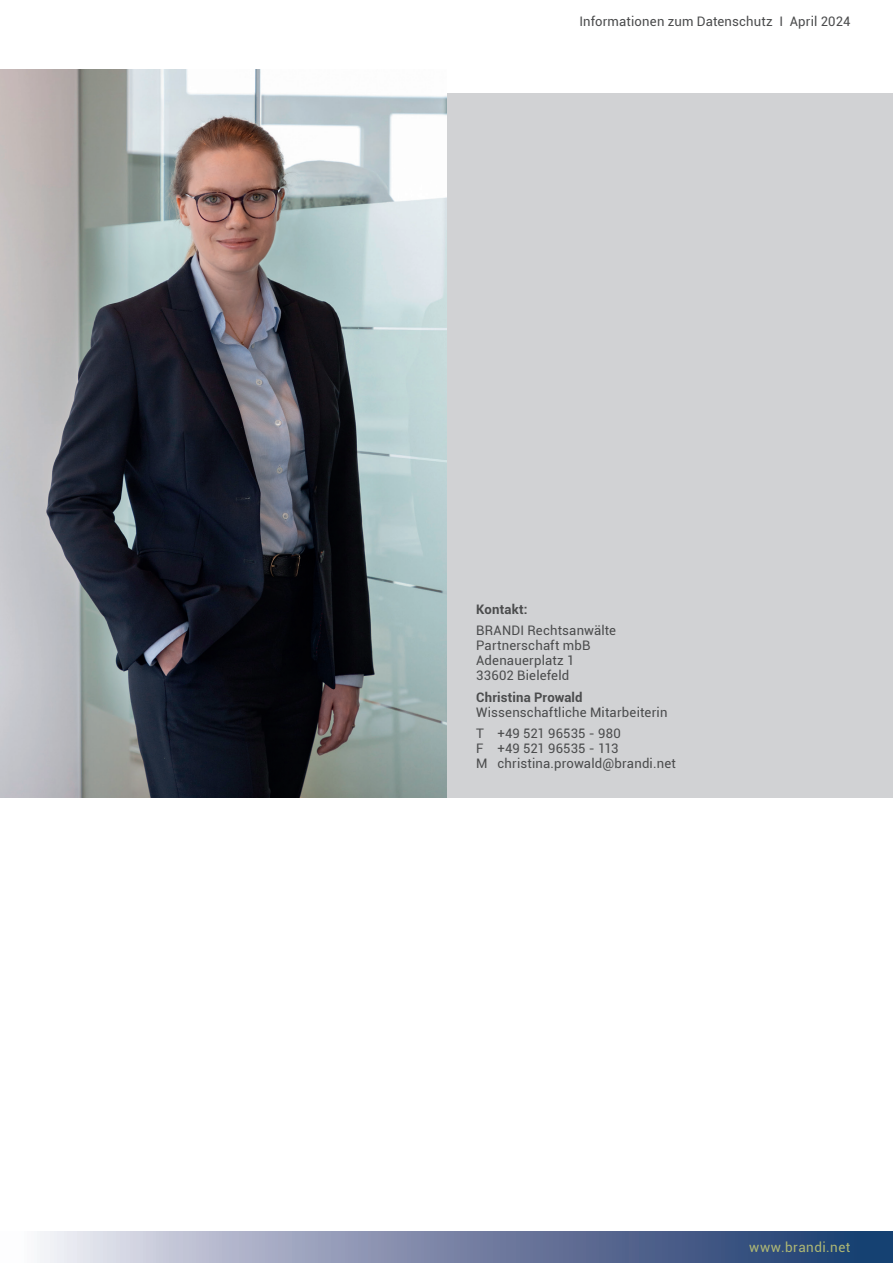
<style>
.page{position:relative;width:893px;height:1263px;background:#fff}
.page>*{position:absolute;margin:0;border:0;box-sizing:border-box;transform-origin:0 0}
.t1{font:13.5px "Roboto";letter-spacing:.035em;color:#aeb774}
.t2{font:13.2px/15px "Roboto";letter-spacing:.01em;color:#4b4c4d}
.t3{font:700 13.2px "Roboto";letter-spacing:.015em;color:#4b4c4d}
</style>
<div class="page">
<svg style="left:37px;top:1231px;width:856px;height:32px;background:#7b88a9"></svg>
<div style="left:0;top:94px;width:893px;height:704px;background:#d1d2d4"></div>
<img style="left:0;top:69px;width:446px;height:729px">
<p class="t2" style="left:579px;top:14px;width:273px">Informationen zum Datenschutz I April 2024</p>
<p class="t3" style="left:476px;top:600px;width:53px">Kontakt:</p>
<p class="t2" style="left:476px;top:623px;width:141px">BRANDI Rechtsanwälte<br>Partnerschaft mbB<br>Adenauerplatz 1<br>33602 Bielefeld</p>
<p class="t3" style="left:476px;top:688px;width:108px">Christina Prowald</p>
<p class="t2" style="left:476px;top:701px;width:193px;line-height:21.5px">Wissenschaftliche Mitarbeiterin<br>T +49 521 96535 - 980</p>
<p class="t2" style="left:476px;top:740px;width:201px">F +49 521 96535 - 113<br>M christina.prowald@brandi.net</p>
<p class="t1" style="left:749px;top:1237px;width:103px">www.brandi.net</p>
</div>
